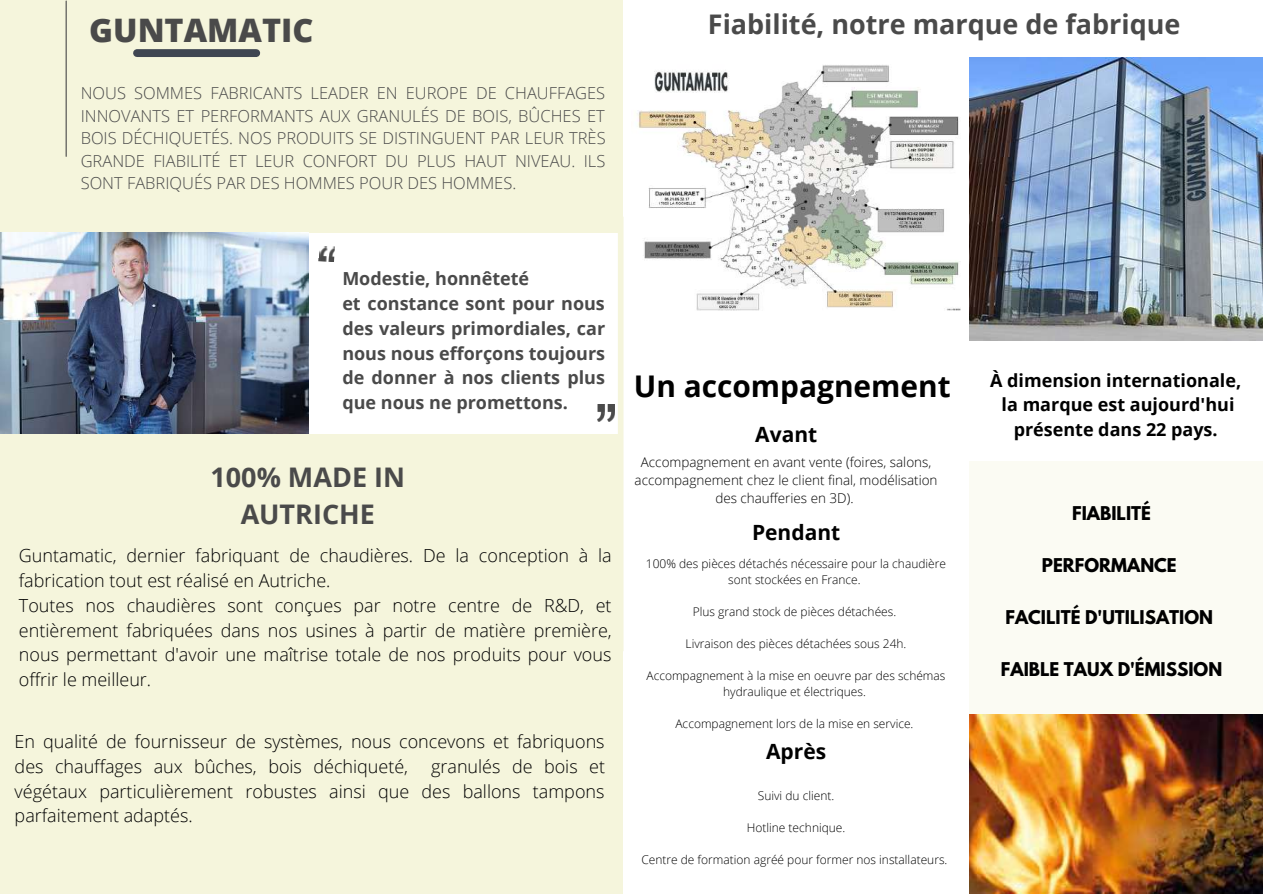
<style>
.page{position:relative;width:1263px;height:894px;background:#fff}
.page>*{position:absolute;margin:0;border:0;box-sizing:border-box;transform-origin:0 0}
.t1{font:800 32.4px "Open Sans";color:#4a4a4a}
.t2{font:700 29.85px "Open Sans";color:#000}
.t3{font:700 27px/37px "Open Sans";color:#4a4a4a;text-align:center}
.t4{font:700 21px "Open Sans";color:#000}
.t5{font:300 18px/24.8px "Open Sans";color:#000}
.t6{font:700 18px/24.8px "Open Sans";color:#4a4a4a}
.t7{font:700 18px/24.8px "Open Sans";color:#000;text-align:center}
.t8{font:700 16.8px "League Spartan";color:#000}
.t9{font:300 16.5px/22.5px "Open Sans";color:#4a4a4a;text-align:justify}
.t10{font:300 13.5px/18px "Open Sans";color:#000;text-align:center}
.t11{font:300 12px/15.9px "Open Sans";color:#000;text-align:center}
</style>
<div class="page">
<div style="left:0;top:434px;width:623px;height:459px;background:#f5f5dc"></div>
<div style="left:0;top:0;width:623px;height:233px;background:#f5f5dc"></div>
<hr style="left:66px;top:1px;width:1px;height:155px;background:#4a4a4a">
<div style="left:137px;top:49px;width:119px;height:8px;background:#3f4652"></div>
<img style="left:0;top:232px;width:308px;height:201px">
<img style="left:969px;top:57px;width:294px;height:283px">
<img style="left:318px;top:246px;width:17px;height:16px">
<div style="left:969px;top:461px;width:294px;height:432px;background:#fbfbf3"></div>
<img style="left:969px;top:714px;width:294px;height:179px">
<img style="left:597px;top:404px;width:17px;height:17px">
<div style="left:618px;top:217px;width:5px;height:434px;background:#f5f5dc"></div>
<img style="left:638px;top:65px;width:322px;height:246px">
<h1 class="t1" style="left:89px;top:8px;width:226px">GUNTAMATIC</h1>
<p class="t9" style="left:81px;top:81px;width:526px">NOUS SOMMES FABRICANTS LEADER EN EUROPE DE CHAUFFAGES INNOVANTS ET PERFORMANTS AUX GRANULÉS DE BOIS, BÛCHES ET BOIS DÉCHIQUETÉS. NOS PRODUITS SE DISTINGUENT PAR LEUR TRÈS GRANDE FIABILITÉ ET LEUR CONFORT DU PLUS HAUT NIVEAU. ILS SONT FABRIQUÉS PAR DES HOMMES POUR DES HOMMES.</p>
<h3 class="t3" style="left:708px;top:5px;width:474px">Fiabilité, notre marque de fabrique</h3>
<p class="t6" style="left:342px;top:266px;width:264px">Modestie, honnêteté<br>et constance sont pour nous des valeurs primordiales, car nous nous efforçons toujours de donner à nos clients plus que nous ne promettons.</p>
<h3 class="t3" style="left:211px;top:458px;width:196px">100% MADE IN<br>AUTRICHE</h3>
<p class="t5" style="left:19px;top:542px;width:594px">Guntamatic, dernier fabriquant de chaudières. De la conception à la fabrication tout est réalisé en Autriche.<br>Toutes nos chaudières sont conçues par notre centre de R&amp;D, et entièrement fabriquées dans nos usines à partir de matière première, nous permettant d'avoir une maîtrise totale de nos produits pour vous offrir le meilleur.</p>
<p class="t5" style="left:15px;top:728px;width:591px">En qualité de fournisseur de systèmes, nous concevons et fabriquons des chauffages aux bûches, bois déchiqueté,</p>
<p class="t5" style="left:15px;top:753px;width:592px;text-align:justify;text-indent:416px">granulés de bois et végétaux particulièrement robustes ainsi que des ballons tampons parfaitement adaptés.</p>
<h2 class="t2" style="left:634px;top:365px;width:318px">Un accompagnement</h2>
<p class="t4" style="left:755px;top:419px;width:63px">Avant</p>
<p class="t10" style="left:635px;top:453px;width:304px">Accompagnement en avant vente (foires, salons, accompagnement chez le client final, modélisation des chaufferies en 3D).</p>
<p class="t4" style="left:752px;top:517px;width:90px">Pendant</p>
<p class="t11" style="left:646px;top:555px;width:302px">100% des pièces détachés nécessaire pour la chaudière sont stockées en France.</p>
<p class="t11" style="left:693px;top:603px;width:205px">Plus grand stock de pièces détachées.</p>
<p class="t11" style="left:686px;top:635px;width:222px">Livraison des pièces détachées sous 24h.</p>
<p class="t11" style="left:646px;top:667px;width:300px">Accompagnement à la mise en oeuvre par des schémas hydraulique et électriques.</p>
<p class="t11" style="left:675px;top:715px;width:239px">Accompagnement lors de la mise en service.</p>
<p class="t4" style="left:766px;top:735px;width:62px">Après</p>
<p class="t11" style="left:758px;top:786px;width:78px">Suivi du client.</p>
<p class="t11" style="left:747px;top:818px;width:100px">Hotline technique.</p>
<p class="t11" style="left:641px;top:850px;width:308px">Centre de formation agréé pour former nos installateurs.</p>
<p class="t7" style="left:990px;top:367px;width:253px">À dimension internationale, la marque est aujourd'hui présente dans 22 pays.</p>
<p class="t8" style="left:1072px;top:505px;width:80px">FIABILITÉ</p>
<p class="t8" style="left:1042px;top:557px;width:136px">PERFORMANCE</p>
<p class="t8" style="left:1005px;top:608px;width:209px">FACILITÉ D'UTILISATION</p>
<p class="t8" style="left:1001px;top:660px;width:223px">FAIBLE TAUX D'ÉMISSION</p>
</div>
